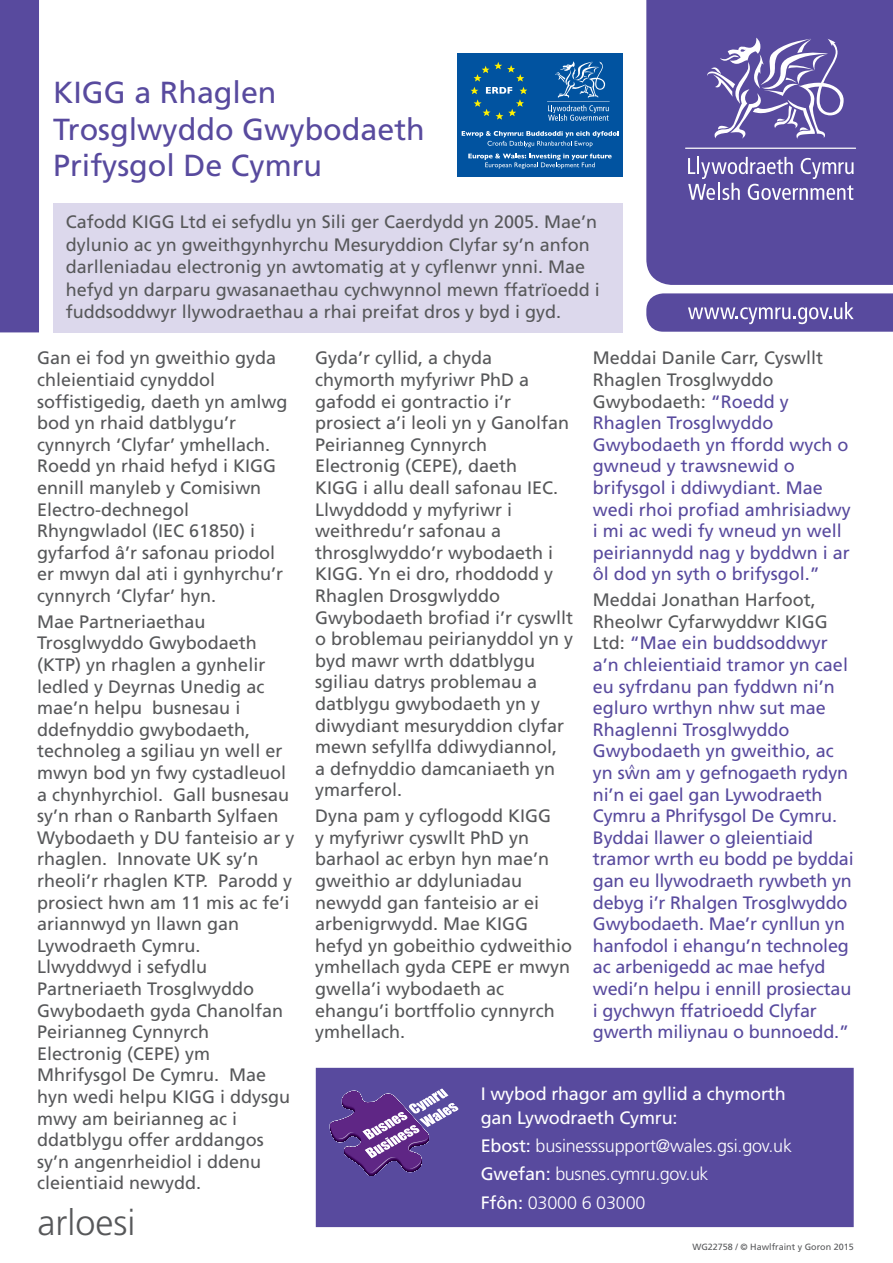
<style>
.page{position:relative;width:893px;height:1263px;background:#fff}
.page>*{position:absolute;margin:0;border:0;box-sizing:border-box;transform-origin:0 0}
.t1{font:300 36px "Frutiger";color:#57585a}
.t2{font:30.45px/36.6px "Frutiger";color:#584a9e}
.t3{font:18px/21.6px "Frutiger";color:#57585a}
.t4{font:18px/21.6px "Frutiger";color:#584a9e}
.t5{font:300 18px "Frutiger";letter-spacing:-.01em;color:#fff}
.t6{font:18px/24px "Frutiger";letter-spacing:-.01em;color:#fff}
.t7{font:10.5px "Frutiger";color:#584a9e}
.t8{font:9px "Frutiger";color:#57585a}
.s1{color:#57585a}
.s2{font-weight:400}
</style>
<div class="page">
<div style="left:53px;top:203px;width:570px;height:129px;background:#dcd8ec"></div>
<div style="left:646px;top:0;width:247px;height:285px;background:#584a9e"></div>
<div style="left:0;top:0;width:39px;height:332px;background:#584a9e"></div>
<svg style="left:646px;top:293px;width:247px;height:39px;background:#6a5ea8"></svg>
<svg style="left:707px;top:38px;width:137px;height:101px;background:#7b70b2"></svg>
<svg style="left:688px;top:157px;width:166px;height:43px;background:#7d72b3"></svg>
<hr style="left:685px;top:148px;width:171px;height:1px;background:#fff">
<div style="left:317px;top:1068px;width:536px;height:158px;background:#584a9e"></div>
<div style="left:316px;top:1068px;width:538px;height:159px;border:2px solid #584a9e"></div>
<svg style="left:330px;top:1088px;width:128px;height:88px"></svg>
<svg style="left:457px;top:53px;width:166px;height:123px;background:#1963a5"></svg>
<p class="t2" style="left:53px;top:75px;width:373px">KIGG a Rhaglen<br>Trosglwyddo Gwybodaeth<br>Prifysgol De Cymru</p>
<p class="t3" style="left:66px;top:211px;width:535px;line-height:22.5px">Cafodd KIGG Ltd ei sefydlu yn Sili ger Caerdydd yn 2005. Mae’n dylunio ac yn gweithgynhyrchu Mesuryddion Clyfar sy’n anfon darlleniadau electronig yn awtomatig at y cyflenwr ynni. Mae hefyd yn darparu gwasanaethau cychwynnol mewn ffatrïoedd i fuddsoddwyr llywodraethau a rhai preifat dros y byd i gyd.</p>
<p class="t3" style="left:37px;top:347px;width:252px">Gan ei fod yn gweithio gyda chleientiaid cynyddol soffistigedig, daeth yn amlwg bod yn rhaid datblygu’r cynnyrch ‘Clyfar’ ymhellach.<br>Roedd yn rhaid hefyd i KIGG ennill manyleb y Comisiwn<br>Electro-dechnegol<br>Rhyngwladol (IEC 61850) i gyfarfod â’r safonau priodol er mwyn dal ati i gynhyrchu’r cynnyrch ‘Clyfar’ hyn.</p>
<p class="t3" style="left:37px;top:611px;width:259px">Mae Partneriaethau<br>Trosglwyddo Gwybodaeth (KTP) yn rhaglen a gynhelir ledled y Deyrnas Unedig ac mae’n helpu busnesau i ddefnyddio gwybodaeth, technoleg a sgiliau yn well er mwyn bod yn fwy cystadleuol a chynhyrchiol. Gall busnesau sy’n rhan o Ranbarth Sylfaen<br>Wybodaeth y DU fanteisio ar y rhaglen. Innovate UK sy’n rheoli’r rhaglen KTP. Parodd y prosiect hwn am 11 mis ac fe’i ariannwyd yn llawn gan<br>Lywodraeth Cymru.<br>Llwyddwyd i sefydlu<br>Partneriaeth Trosglwyddo<br>Gwybodaeth gyda Chanolfan<br>Peirianneg Cynnyrch<br>Electronig (CEPE) ym<br>Mhrifysgol De Cymru. Mae hyn wedi helpu KIGG i ddysgu mwy am beirianneg ac i ddatblygu offer arddangos sy’n angenrheidiol i ddenu cleientiaid newydd.</p>
<p class="t3" style="left:315px;top:347px;width:260px">Gyda’r cyllid, a chyda chymorth myfyriwr PhD a gafodd ei gontractio i’r prosiect a’i leoli yn y Ganolfan<br>Peirianneg Cynnyrch<br>Electronig (CEPE), daeth<br>KIGG i allu deall safonau IEC.<br>Llwyddodd y myfyriwr i weithredu’r safonau a throsglwyddo’r wybodaeth i<br>KIGG. Yn ei dro, rhoddodd y<br>Rhaglen Drosgwlyddo<br>Gwybodaeth brofiad i’r cyswllt o broblemau peirianyddol yn y byd mawr wrth ddatblygu sgiliau datrys problemau a datblygu gwybodaeth yn y diwydiant mesuryddion clyfar mewn sefyllfa ddiwydiannol,<br>a defnyddio damcaniaeth yn ymarferol.</p>
<p class="t3" style="left:315px;top:805px;width:259px">Dyna pam y cyflogodd KIGG<br>y myfyriwr cyswllt PhD yn barhaol ac erbyn hyn mae’n gweithio ar ddyluniadau newydd gan fanteisio ar ei arbenigrwydd. Mae KIGG hefyd yn gobeithio cydweithio ymhellach gyda CEPE er mwyn gwella’i wybodaeth ac ehangu’i bortffolio cynnyrch ymhellach.</p>
<p class="t4" style="left:593px;top:347px;width:260px"><span class="s1">Meddai Danile Carr, Cyswllt<br>Rhaglen Trosglwyddo<br>Gwybodaeth:</span> “Roedd y<br>Rhaglen Trosglwyddo<br>Gwybodaeth yn ffordd wych o gwneud y trawsnewid o brifysgol i ddiwydiant. Mae wedi rhoi profiad amhrisiadwy i mi ac wedi fy wneud yn well peiriannydd nag y byddwn i ar ôl dod yn syth o brifysgol.”</p>
<p class="t4" style="left:593px;top:589px;width:257px"><span class="s1">Meddai Jonathan Harfoot,<br>Rheolwr Cyfarwyddwr KIGG<br>Ltd:</span> “Mae ein buddsoddwyr a’n chleientiaid tramor yn cael eu syfrdanu pan fyddwn ni’n egluro wrthyn nhw sut mae<br>Rhaglenni Trosglwyddo<br>Gwybodaeth yn gweithio, ac yn swn am y gefnogaeth rydyn</p>
<p class="t7" style="left:629px;top:762px;width:8px">^</p>
<p class="t4" style="left:593px;top:784px;width:262px">ni’n ei gael gan Lywodraeth<br>Cymru a Phrifysgol De Cymru.<br>Byddai llawer o gleientiaid tramor wrth eu bodd pe byddai gan eu llywodraeth rywbeth yn debyg i’r Rhalgen Trosglwyddo<br>Gwybodaeth. Mae’r cynllun yn hanfodol i ehangu’n technoleg ac arbenigedd ac mae hefyd wedi’n helpu i ennill prosiectau i gychwyn ffatrioedd Clyfar gwerth miliynau o bunnoedd.”</p>
<p class="t6" style="left:481px;top:1082px;width:306px">I wybod rhagor am gyllid a chymorth gan Lywodraeth Cymru:</p>
<p class="t5" style="left:481px;top:1136px;width:313px"><span class="s2">Ebost:</span> businesssupport@wales.gsi.gov.uk</p>
<p class="t5" style="left:481px;top:1164px;width:229px"><span class="s2">Gwefan:</span> busnes.cymru.gov.uk</p>
<p class="t5" style="left:481px;top:1192px;width:166px"><span class="s2">Ffôn:</span> 03000 6 03000</p>
<p class="t8" style="left:692px;top:1241px;width:163px">WG22758 / © Hawlfraint y Goron 2015</p>
<p class="t1" style="left:37px;top:1202px;width:99px">arloesi</p>
</div>
